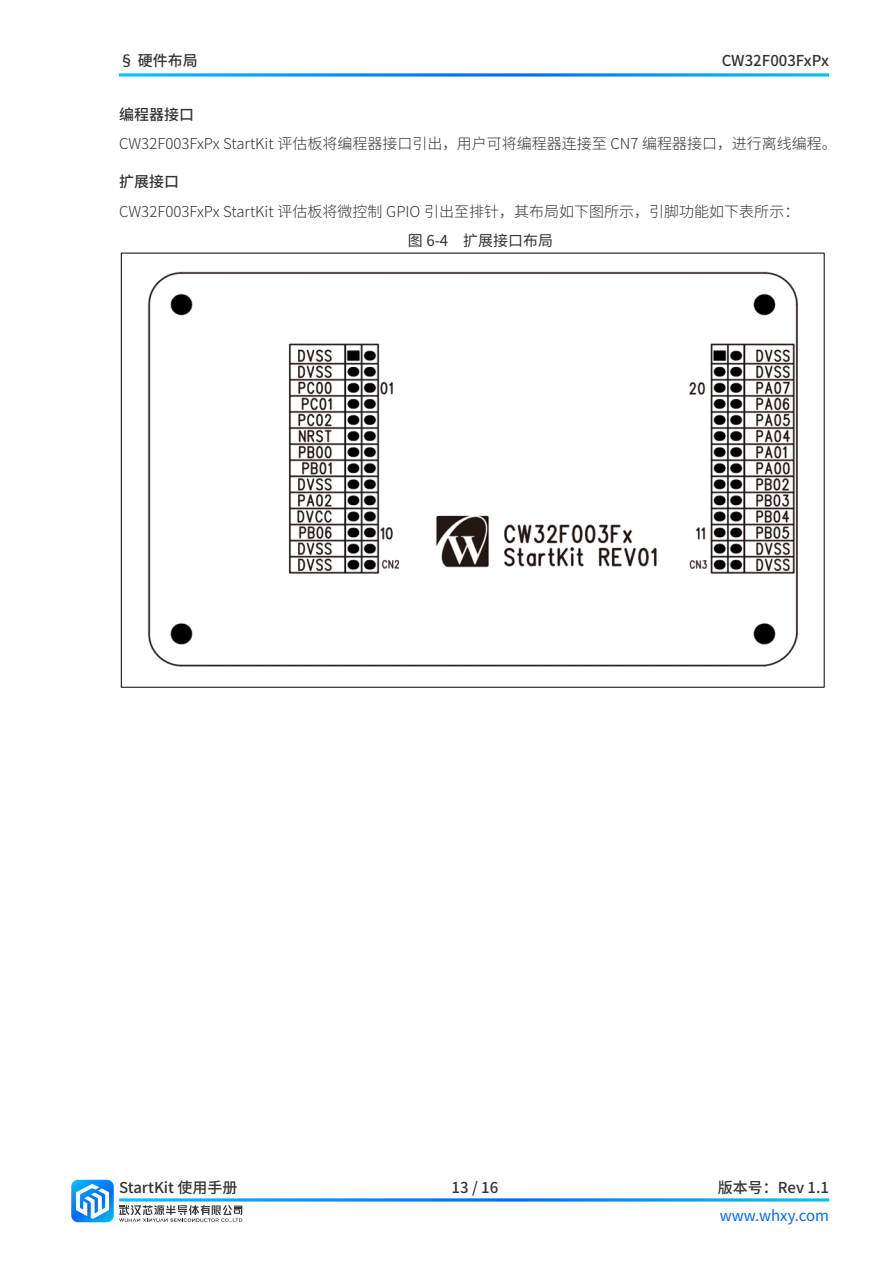
<style>
.page{position:relative;width:893px;height:1263px;background:#fff}
.page>*{position:absolute;margin:0;border:0;box-sizing:border-box;transform-origin:0 0}
.t1{font:300 15px "Source Han Sans CN";color:#333}
.t2{font:500 15px "Source Han Sans CN";color:#333}
.t3{font:15px "Source Han Sans CN";color:#006afa}
.t4{font:15px "Source Han Sans CN";color:#333}
</style>
<div class="page">
<svg style="left:119px;top:73px;width:710px;height:4px;background:#37abf7"></svg>
<svg style="left:71px;top:1180px;width:171px;height:42px"></svg>
<img style="left:147px;top:271px;width:651px;height:396px">
<p class="t2" style="left:119px;top:52px;width:80px">§ 硬件布局</p>
<p class="t2" style="left:722px;top:52px;width:109px">CW32F003FxPx</p>
<p class="t2" style="left:119px;top:106px;width:76px">编程器接口</p>
<p class="t1" style="left:119px;top:135px;width:719px">CW32F003FxPx StartKit 评估板将编程器接口引出，用户可将编程器连接至 CN7 编程器接口，进行离线编程。</p>
<p class="t2" style="left:119px;top:173px;width:61px">扩展接口</p>
<p class="t1" style="left:119px;top:203px;width:682px">CW32F003FxPx StartKit 评估板将微控制 GPIO 引出至排针，其布局如下图所示，引脚功能如下表所示：</p>
<p class="t4" style="left:408px;top:232px;width:147px">图 6-4 扩展接口布局</p>
<p class="t2" style="left:119px;top:1179px;width:120px">StartKit 使用手册</p>
<p class="t2" style="left:452px;top:1179px;width:48px">13 / 16</p>
<p class="t2" style="left:718px;top:1179px;width:113px">版本号：Rev 1.1</p>
<p class="t3" style="left:720px;top:1207px;width:111px">www.whxy.com</p>
</div>
